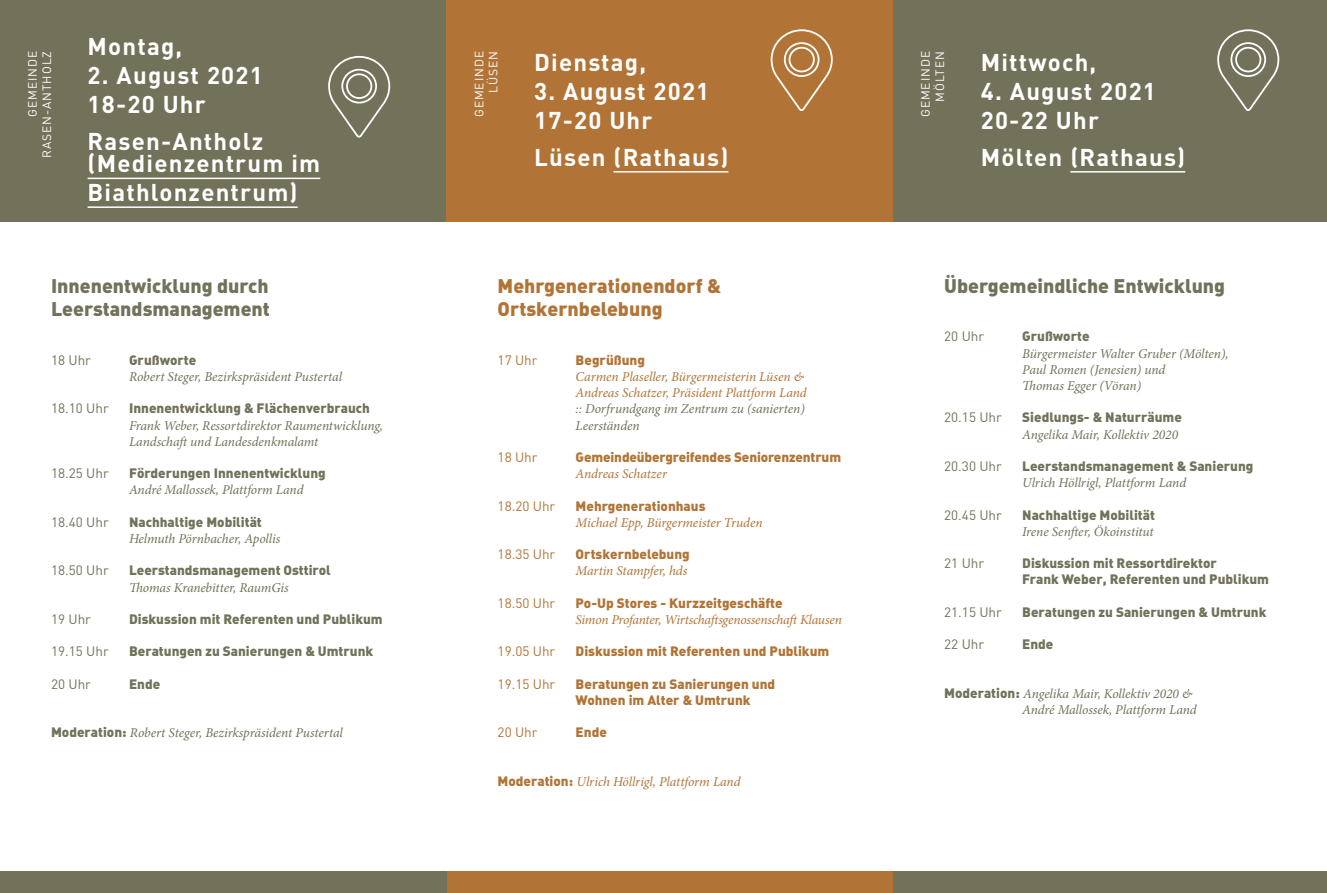
<style>
.page{position:relative;width:1327px;height:893px;background:#fff}
.page>*{position:absolute;margin:0;border:0;box-sizing:border-box;transform-origin:0 0}
.t1{font:700 24px/28.8px "DIN";letter-spacing:.05em;color:#fff}
.t2{font:19.5px/23.4px "DIN Black Alternate";color:#727159}
.t3{font:19.5px/23.4px "DIN Black Alternate";color:#b17436}
.t4{font:italic 13.5px/16.2px "Minion Pro";letter-spacing:-.01em;color:#727159}
.t5{font:13.5px/16.2px "DIN Black Alternate";color:#727159}
.t6{font:italic 13.5px/16.2px "Minion Pro";letter-spacing:-.01em;color:#b17436}
.t7{font:13.5px/16.2px "DIN Black Alternate";color:#b17436}
.t8{font:13.5px "DIN";color:#727159}
.t9{font:13.5px "DIN";color:#b17436}
.t10{font:12px/14.2px "DIN";letter-spacing:.08em;color:#fff;text-align:right}
.s1{font-family:"DIN Black Alternate";font-style:normal}
</style>
<div class="page">
<div style="left:0;top:0;width:446px;height:221px;background:#727159"></div>
<div style="left:893px;top:0;width:434px;height:221px;background:#727159"></div>
<div style="left:446px;top:0;width:447px;height:221px;background:#b17436"></div>
<div style="left:446px;top:872px;width:447px;height:21px;background:#b17436"></div>
<div style="left:0;top:872px;width:446px;height:21px;background:#727159"></div>
<div style="left:893px;top:872px;width:434px;height:21px;background:#727159"></div>
<svg style="left:1217px;top:29px;width:63px;height:82px"></svg>
<svg style="left:770px;top:29px;width:63px;height:82px"></svg>
<hr style="left:88px;top:178px;width:232px;height:1px;background:#fff">
<hr style="left:88px;top:206px;width:210px;height:2px;background:#fff">
<hr style="left:613px;top:171px;width:115px;height:2px;background:#fff">
<hr style="left:1070px;top:171px;width:115px;height:2px;background:#fff">
<svg style="left:328px;top:55px;width:63px;height:83px"></svg>
<h1 class="t1" style="left:88px;top:31px;width:96px">Montag,</h1>
<h1 class="t1" style="left:88px;top:60px;width:177px">2. August 2021<br>18-20 Uhr</h1>
<h1 class="t1" style="left:88px;top:129px;width:234px;line-height:22.5px">Rasen-Antholz (Medienzentrum im</h1>
<h1 class="t1" style="left:88px;top:177px;width:212px">Biathlonzentrum)</h1>
<p class="t10" style="left:25px;top:158px;width:109px;rotate:-90deg">GEMEINDE<br>RASEN-ANTHOLZ</p>
<p class="t10" style="left:918px;top:117px;width:68px;rotate:-90deg">GEMEINDE<br>MÖLTEN</p>
<p class="t10" style="left:472px;top:117px;width:68px;rotate:-90deg">GEMEINDE<br>LÜSEN</p>
<h1 class="t1" style="left:534px;top:47px;width:113px">Dienstag,</h1>
<h1 class="t1" style="left:534px;top:76px;width:177px">3. August 2021<br>17-20 Uhr</h1>
<h1 class="t1" style="left:534px;top:142px;width:196px">Lüsen (Rathaus)</h1>
<h1 class="t1" style="left:981px;top:47px;width:117px">Mittwoch,</h1>
<h1 class="t1" style="left:981px;top:76px;width:177px">4. August 2021<br>20-22 Uhr</h1>
<h1 class="t1" style="left:981px;top:142px;width:206px">Mölten (Rathaus)</h1>
<h2 class="t2" style="left:51px;top:273px;width:220px">Innenentwicklung durch<br>Leerstandsmanagement</h2>
<p class="t8" style="left:51px;top:351px;width:41px">18 Uhr</p>
<p class="t5" style="left:129px;top:351px;width:69px">Grußworte</p>
<p class="t4" style="left:129px;top:368px;width:214px">Robert Steger, Bezirkspräsident Pustertal</p>
<p class="t8" style="left:51px;top:400px;width:59px">18.10 Uhr</p>
<p class="t5" style="left:129px;top:400px;width:242px">Innenentwicklung &amp; Flächenverbrauch</p>
<p class="t4" style="left:129px;top:417px;width:256px">Frank Weber, Ressortdirektor Raumentwicklung,<br>Landschaft und Landesdenkmalamt</p>
<p class="t8" style="left:51px;top:465px;width:59px">18.25 Uhr</p>
<p class="t5" style="left:129px;top:464px;width:198px">Förderungen Innenentwicklung</p>
<p class="t4" style="left:129px;top:482px;width:176px">André Mallossek, Plattform Land</p>
<p class="t8" style="left:51px;top:513px;width:59px">18.40 Uhr</p>
<p class="t5" style="left:129px;top:513px;width:134px">Nachhaltige Mobilität</p>
<p class="t4" style="left:129px;top:530px;width:153px">Helmuth Pörnbacher, Apollis</p>
<p class="t8" style="left:51px;top:562px;width:59px">18.50 Uhr</p>
<p class="t5" style="left:129px;top:562px;width:203px">Leerstandsmanagement Osttirol</p>
<p class="t4" style="left:129px;top:579px;width:161px">Thomas Kranebitter, RaumGis</p>
<p class="t8" style="left:51px;top:611px;width:41px">19 Uhr</p>
<p class="t5" style="left:129px;top:610px;width:255px">Diskussion mit Referenten und Publikum</p>
<p class="t8" style="left:51px;top:643px;width:59px">19.15 Uhr</p>
<p class="t5" style="left:129px;top:643px;width:246px">Beratungen zu Sanierungen &amp; Umtrunk</p>
<p class="t8" style="left:51px;top:675px;width:41px">20 Uhr</p>
<p class="t5" style="left:129px;top:675px;width:33px">Ende</p>
<p class="t4" style="left:51px;top:725px;width:293px"><span class="s1">Moderation:</span> Robert Steger, Bezirkspräsident Pustertal</p>
<h2 class="t3" style="left:497px;top:273px;width:225px">Mehrgenerationendorf &amp;<br>Ortskernbelebung</h2>
<p class="t9" style="left:497px;top:351px;width:41px">17 Uhr</p>
<p class="t7" style="left:575px;top:351px;width:71px">Begrüßung</p>
<p class="t6" style="left:575px;top:368px;width:233px">Carmen Plaseller, Bürgermeisterin Lüsen &amp;<br>Andreas Schatzer, Präsident Plattform Land</p>
<p class="t4" style="left:575px;top:401px;width:231px">:: Dorfrundgang im Zentrum zu (sanierten)<br>Leerständen</p>
<p class="t9" style="left:497px;top:449px;width:41px">18 Uhr</p>
<p class="t7" style="left:575px;top:448px;width:267px">Gemeindeübergreifendes Seniorenzentrum</p>
<p class="t6" style="left:575px;top:466px;width:93px">Andreas Schatzer</p>
<p class="t9" style="left:497px;top:497px;width:59px">18.20 Uhr</p>
<p class="t7" style="left:575px;top:497px;width:131px">Mehrgenerationhaus</p>
<p class="t6" style="left:575px;top:514px;width:188px">Michael Epp, Bürgermeister Truden</p>
<p class="t9" style="left:497px;top:546px;width:59px">18.35 Uhr</p>
<p class="t7" style="left:575px;top:545px;width:116px">Ortskernbelebung</p>
<p class="t6" style="left:575px;top:563px;width:113px">Martin Stampfer, hds</p>
<p class="t9" style="left:497px;top:594px;width:59px">18.50 Uhr</p>
<p class="t7" style="left:575px;top:594px;width:208px">Po-Up Stores - Kurzzeitgeschäfte</p>
<p class="t6" style="left:575px;top:611px;width:268px">Simon Profanter, Wirtschaftsgenossenschaft Klausen</p>
<p class="t9" style="left:497px;top:643px;width:59px">19.05 Uhr</p>
<p class="t7" style="left:575px;top:643px;width:255px">Diskussion mit Referenten und Publikum</p>
<p class="t9" style="left:497px;top:675px;width:59px">19.15 Uhr</p>
<p class="t7" style="left:575px;top:675px;width:201px">Beratungen zu Sanierungen und<br>Wohnen im Alter &amp; Umtrunk</p>
<p class="t9" style="left:497px;top:724px;width:41px">20 Uhr</p>
<p class="t7" style="left:575px;top:724px;width:33px">Ende</p>
<p class="t6" style="left:497px;top:773px;width:244px"><span class="s1">Moderation:</span> Ulrich Höllrigl, Plattform Land</p>
<h2 class="t2" style="left:944px;top:273px;width:282px">Übergemeindliche Entwicklung</h2>
<p class="t8" style="left:944px;top:328px;width:41px">20 Uhr</p>
<p class="t5" style="left:1022px;top:328px;width:69px">Grußworte</p>
<p class="t4" style="left:1022px;top:345px;width:208px">Bürgermeister Walter Gruber (Mölten),<br>Paul Romen (Jenesien) und<br>Thomas Egger (Vöran)</p>
<p class="t8" style="left:944px;top:409px;width:59px">20.15 Uhr</p>
<p class="t5" style="left:1022px;top:409px;width:161px">Siedlungs- &amp; Naturräume</p>
<p class="t4" style="left:1022px;top:426px;width:157px">Angelika Mair, Kollektiv 2020</p>
<p class="t8" style="left:944px;top:458px;width:59px">20.30 Uhr</p>
<p class="t5" style="left:1022px;top:457px;width:233px">Leerstandsmanagement &amp; Sanierung</p>
<p class="t4" style="left:1022px;top:475px;width:165px">Ulrich Höllrigl, Plattform Land</p>
<p class="t8" style="left:944px;top:506px;width:59px">20.45 Uhr</p>
<p class="t5" style="left:1022px;top:506px;width:134px">Nachhaltige Mobilität</p>
<p class="t4" style="left:1022px;top:523px;width:133px">Irene Senfter, Ökoinstitut</p>
<p class="t8" style="left:944px;top:555px;width:41px">21 Uhr</p>
<p class="t5" style="left:1022px;top:554px;width:248px">Diskussion mit Ressortdirektor<br>Frank Weber, Referenten und Publikum</p>
<p class="t8" style="left:944px;top:603px;width:59px">21.15 Uhr</p>
<p class="t5" style="left:1022px;top:603px;width:246px">Beratungen zu Sanierungen &amp; Umtrunk</p>
<p class="t8" style="left:944px;top:636px;width:41px">22 Uhr</p>
<p class="t5" style="left:1022px;top:635px;width:33px">Ende</p>
<p class="t4" style="left:1022px;top:685px;width:176px;text-indent:-78px"><span class="s1">Moderation:</span> Angelika Mair, Kollektiv 2020 &amp;<br>André Mallossek, Plattform Land</p>
</div>
